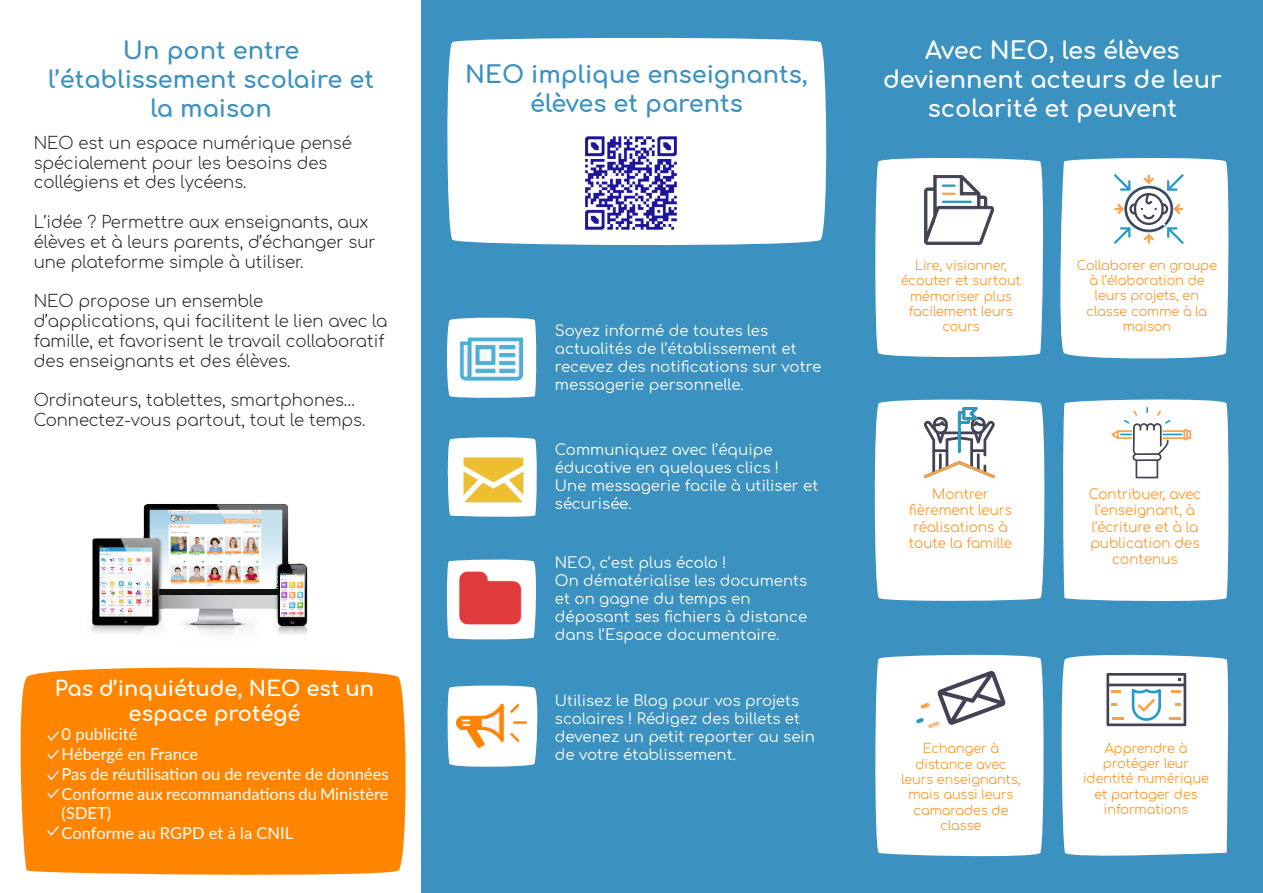
<style>
.page{position:relative;width:1263px;height:893px;background:#fff}
.page>*{position:absolute;margin:0;border:0;box-sizing:border-box;transform-origin:0 0}
.t1{font:700 24px/28.8px "Comfortaa";color:#3b92c1;text-align:center}
.t2{font:700 24px/28.8px "Comfortaa";color:#fff;text-align:center}
.t3{font:700 21px/25.2px "Comfortaa";color:#fff;text-align:center}
.t4{font:300 16.5px/19.8px "Comfortaa";color:#231f20}
.t5{font:16.5px/19.8px "Lato";color:#fff}
.t6{font:15px/18px "Comfortaa";color:#fff}
.t7{font:300 13.5px/16.2px "Comfortaa";color:#ff8500;text-align:center}
.t8{font:300 12.75px/15.3px "Comfortaa";color:#ff8500;text-align:center}
</style>
<div class="page">
<div style="left:421px;top:0;width:842px;height:893px;background:#3b92c1"></div>
<img style="left:90px;top:504px;width:218px;height:130px">
<div style="left:447px;top:37px;width:380px;height:208px;background:#fff"></div>
<img style="left:575px;top:125px;width:113px;height:116px">
<svg style="left:447px;top:317px;width:90px;height:81px"></svg>
<svg style="left:447px;top:437px;width:90px;height:80px"></svg>
<svg style="left:447px;top:559px;width:89px;height:80px"></svg>
<svg style="left:447px;top:685px;width:91px;height:82px"></svg>
<img style="left:457px;top:323px;width:71px;height:71px">
<img style="left:456px;top:688px;width:71px;height:76px">
<img style="left:457px;top:440px;width:75px;height:75px">
<img style="left:454px;top:561px;width:80px;height:79px">
<svg style="left:875px;top:654px;width:169px;height:203px"></svg>
<svg style="left:874px;top:399px;width:171px;height:202px"></svg>
<svg style="left:1061px;top:654px;width:168px;height:202px"></svg>
<svg style="left:875px;top:158px;width:169px;height:199px"></svg>
<hr style="left:942px;top:201px;width:30px;height:2px;background:#279bc7">
<div style="left:1063px;top:399px;width:166px;height:202px;background:#fff"></div>
<svg style="left:1060px;top:158px;width:169px;height:201px"></svg>
<div style="left:20px;top:667px;width:386px;height:208px;background:#ff8500"></div>
<svg style="left:46px;top:824px;width:15px;height:13px"></svg>
<svg style="left:46px;top:769px;width:15px;height:31px"></svg>
<svg style="left:46px;top:748px;width:15px;height:13px"></svg>
<svg style="left:46px;top:730px;width:15px;height:12px"></svg>
<p class="t1" style="left:48px;top:33px;width:327px">Un pont entre l’établissement scolaire et la maison</p>
<p class="t4" style="left:34px;top:131px;width:320px">NEO est un espace numérique pensé spécialement pour les besoins des collégiens et des lycéens.</p>
<p class="t4" style="left:34px;top:210px;width:343px">L’idée ? Permettre aux enseignants, aux élèves et à leurs parents, d’échanger sur une plateforme simple à utiliser.</p>
<p class="t4" style="left:34px;top:289px;width:355px">NEO propose un ensemble d’applications, qui facilitent le lien avec la famille, et favorisent le travail collaboratif des enseignants et des élèves.</p>
<p class="t4" style="left:34px;top:388px;width:333px">Ordinateurs, tablettes, smartphones…<br>Connectez-vous partout, tout le temps.</p>
<p class="t3" style="left:55px;top:673px;width:321px">Pas d’inquiétude, NEO est un espace protégé</p>
<p class="t5" style="left:62px;top:724px;width:77px">0 publicité</p>
<p class="t5" style="left:62px;top:743px;width:138px">Hébergé en France</p>
<p class="t5" style="left:62px;top:763px;width:328px">Pas de réutilisation ou de revente de données</p>
<p class="t5" style="left:62px;top:783px;width:328px">Conforme aux recommandations du Ministère (SDET)</p>
<p class="t5" style="left:62px;top:823px;width:233px">Conforme au RGPD et à la CNIL</p>
<p class="t1" style="left:465px;top:57px;width:344px">NEO implique enseignants, élèves et parents</p>
<p class="t6" style="left:555px;top:320px;width:268px">Soyez informé de toutes les actualités de l’établissement et recevez des notifications sur votre messagerie personnelle.</p>
<p class="t6" style="left:555px;top:439px;width:226px">Communiquez avec l’équipe éducative en quelques clics !</p>
<p class="t6" style="left:555px;top:475px;width:265px">Une messagerie facile à utiliser et sécurisée.</p>
<p class="t6" style="left:555px;top:552px;width:173px">NEO, c’est plus écolo !</p>
<p class="t6" style="left:555px;top:570px;width:254px">On dématérialise les documents et on gagne du temps en déposant ses fichiers à distance dans l’Espace documentaire.</p>
<p class="t6" style="left:555px;top:690px;width:262px">Utilisez le Blog pour vos projets scolaires ! Rédigez des billets et devenez un petit reporter au sein de votre établissement.</p>
<p class="t2" style="left:883px;top:34px;width:340px">Avec NEO, les élèves deviennent acteurs de leur scolarité et peuvent</p>
<p class="t8" style="left:901px;top:256px;width:121px">Lire, visionner, écouter et surtout mémoriser plus facilement leurs cours</p>
<p class="t8" style="left:1077px;top:256px;width:142px">Collaborer en groupe à l’élaboration de leurs projets, en classe comme à la maison</p>
<p class="t7" style="left:909px;top:484px;width:105px">Montrer fièrement leurs réalisations à toute la famille</p>
<p class="t7" style="left:1089px;top:484px;width:114px">Contribuer, avec l’enseignant, à l’écriture et à la publication des contenus</p>
<p class="t8" style="left:901px;top:739px;width:121px">Echanger à distance avec leurs enseignants, mais aussi leurs camarades de classe</p>
<p class="t8" style="left:1083px;top:739px;width:127px">Apprendre à protéger leur identité numérique et partager des informations</p>
</div>
